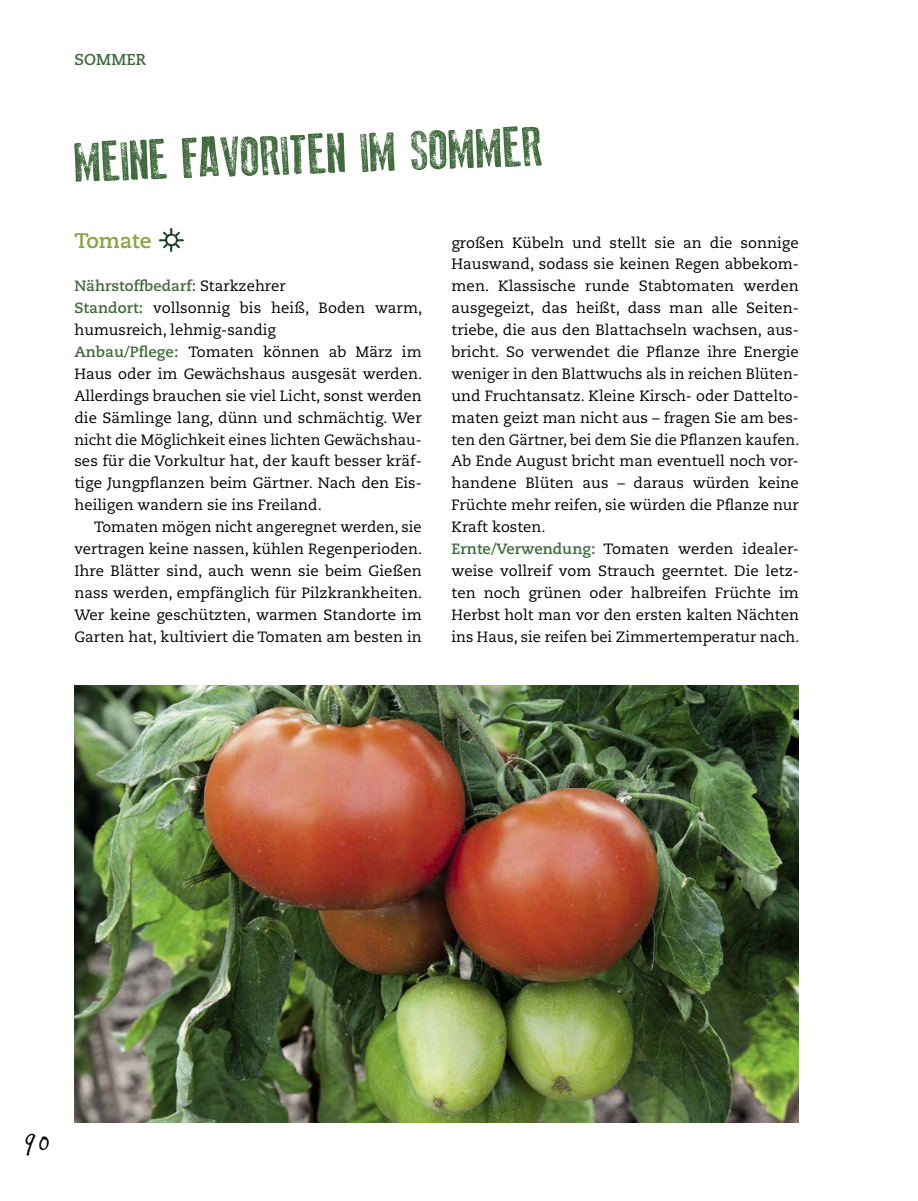
<style>
.page{position:relative;width:918px;height:1201px;background:#fff}
.page>*{position:absolute;margin:0;border:0;box-sizing:border-box;transform-origin:0 0}
.t1{font:56px "Old Press";color:#416b3d}
.t2{font:33.25px "Prophecy Script";color:#000}
.t3{font:700 21px "Caecilia LT Std";color:#86a63b}
.t4{font:700 15.75px "Caecilia LT Std";letter-spacing:.01em;color:#416b3d}
.t5{font:14.88px/21.9px "Caecilia LT Std";letter-spacing:.005em;color:#000}
.t6{font:700 14.88px "Caecilia LT Std";letter-spacing:.005em;color:#416b3d}
.s1{font-weight:400;color:#000}
.s2{font-weight:700;color:#416b3d}
</style>
<div class="page">
<img style="left:74px;top:685px;width:725px;height:437px">
<img style="left:160px;top:228px;width:24px;height:23px">
<p class="t4" style="left:74px;top:50px;width:73px">SOMMER</p>
<p class="t1" style="left:74px;top:131px;width:470px;rotate:-2deg">MEINE FAVORITEN IM SOMMER</p>
<p class="t3" style="left:74px;top:228px;width:78px">Tomate</p>
<p class="t6" style="left:74px;top:277px;width:213px">Nährstoffbedarf: <span class="s1">Starkzehrer</span></p>
<p class="t5" style="left:74px;top:297px;width:349px"><span class="s2">Standort:</span> vollsonnig bis heiß, Boden warm,</p>
<p class="t5" style="left:74px;top:319px;width:203px">humusreich, lehmig-sandig</p>
<p class="t5" style="left:74px;top:341px;width:349px"><span class="s2">Anbau/Pflege:</span> Tomaten können ab März im</p>
<p class="t5" style="left:74px;top:363px;width:349px">Haus oder im Gewächshaus ausgesät werden.</p>
<p class="t5" style="left:74px;top:385px;width:349px">Allerdings brauchen sie viel Licht, sonst werden</p>
<p class="t5" style="left:74px;top:407px;width:349px">die Sämlinge lang, dünn und schmächtig. Wer</p>
<p class="t5" style="left:74px;top:429px;width:349px">nicht die Möglichkeit eines lichten Gewächshau-</p>
<p class="t5" style="left:74px;top:450px;width:349px">ses für die Vorkultur hat, der kauft besser kräf-</p>
<p class="t5" style="left:74px;top:472px;width:349px">tige Jungpflanzen beim Gärtner. Nach den Eis-</p>
<p class="t5" style="left:74px;top:494px;width:249px">heiligen wandern sie ins Freiland.</p>
<p class="t5" style="left:94px;top:516px;width:329px">Tomaten mögen nicht angeregnet werden, sie</p>
<p class="t5" style="left:74px;top:538px;width:349px">vertragen keine nassen, kühlen Regenperioden.</p>
<p class="t5" style="left:74px;top:560px;width:349px">Ihre Blätter sind, auch wenn sie beim Gießen</p>
<p class="t5" style="left:74px;top:582px;width:349px">nass werden, empfänglich für Pilzkrankheiten.</p>
<p class="t5" style="left:74px;top:604px;width:349px">Wer keine geschützten, warmen Standorte im</p>
<p class="t5" style="left:74px;top:625px;width:349px">Garten hat, kultiviert die Tomaten am besten in</p>
<p class="t5" style="left:451px;top:232px;width:349px">großen Kübeln und stellt sie an die sonnige Hauswand, sodass sie keinen Regen abbekom&shy;men. Klassische runde Stabtomaten werden ausgegeizt, das heißt, dass man alle Seiten&shy;triebe, die aus den Blattachseln wachsen, aus&shy;bricht. So verwendet die Pflanze ihre Energie weniger in den Blattwuchs als in reichen Blüten&shy;und Fruchtansatz. Kleine Kirsch- oder Dattelto&shy;maten geizt man nicht aus – fragen Sie am bes&shy;ten den Gärtner, bei dem Sie die Pflanzen kaufen.<br>Ab Ende August bricht man eventuell noch vor&shy;handene Blüten aus – daraus würden keine Früchte mehr reifen, sie würden die Pflanze nur Kraft kosten.<br><span class="s2">Ernte/Verwendung:</span> Tomaten werden idealer&shy;weise vollreif vom Strauch geerntet. Die letz&shy;ten noch grünen oder halbreifen Früchte im Herbst holt man vor den ersten kalten Nächten ins Haus, sie reifen bei Zimmertemperatur nach.</p>
<p class="t2" style="left:25px;top:1120px;width:27px">90</p>
</div>
